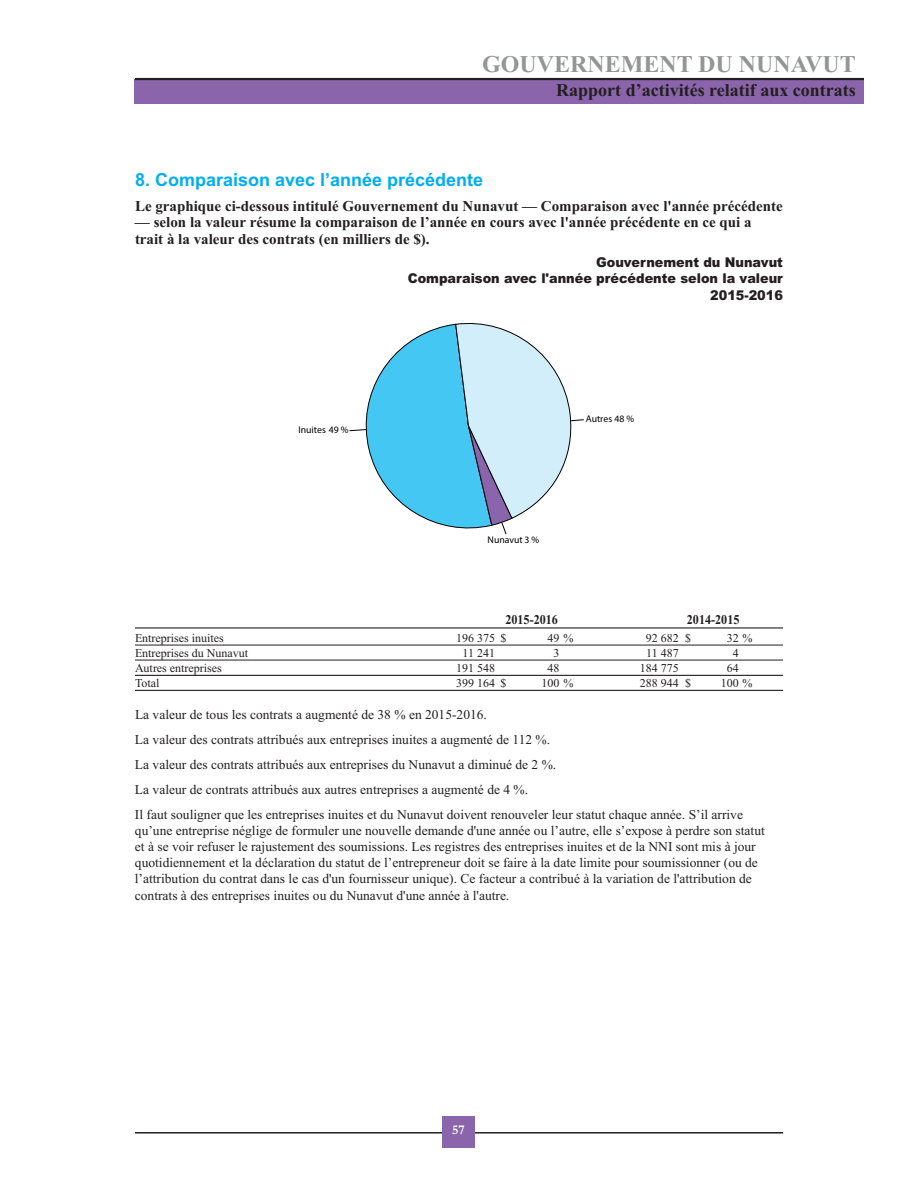
<style>
.page{position:relative;width:918px;height:1188px;background:#fff}
.page>*{position:absolute;margin:0;border:0;box-sizing:border-box;transform-origin:0 0}
.t1{font:700 24px "Times New Roman";color:#939598}
.t2{font:700 18px "Times New Roman";color:#231f20}
.t3{font:700 18px "Arial";color:#00aeef}
.t4{font:700 15px/16.2px "Times New Roman";color:#231f20}
.t5{font:13.5px/24.9px "Times New Roman";color:#231f20}
.t6{font:900 13.5px/16.5px "Arial";color:#231f20;text-align:right;scale:.95 1}
.t7{font:700 13.5px "Times New Roman";color:#231f20;scale:.9 1}
.t8{font:700 13.5px "Garamond";color:#fff}
.t9{font:12px "Times New Roman";color:#231f20}
.t10{font:9.75px "Myriad Pro";color:#000}
</style>
<div class="page">
<div style="left:135px;top:79px;width:729px;height:25px;background:#8b65ab"></div>
<hr style="left:135px;top:78px;width:729px;height:2px;background:#231f20">
<hr style="left:135px;top:1132px;width:648px;height:2px;background:#231f20">
<div style="left:442px;top:1116px;width:33px;height:31px;background:#8b65ab"></div>
<hr style="left:135px;top:627px;width:648px;height:2px;background:#231f20">
<hr style="left:135px;top:645px;width:648px;height:1px;background:#231f20">
<hr style="left:135px;top:660px;width:648px;height:1px;background:#231f20">
<hr style="left:135px;top:675px;width:648px;height:1px;background:#231f20">
<hr style="left:135px;top:690px;width:648px;height:1px;background:#231f20">
<svg style="left:349px;top:323px;width:235px;height:212px"></svg>
<h1 class="t1" style="left:482px;top:49px;width:375px">GOUVERNEMENT DU NUNAVUT</h1>
<h2 class="t2" style="left:556px;top:79px;width:301px">Rapport d’activités relatif aux contrats</h2>
<h2 class="t3" style="left:135px;top:170px;width:350px">8. Comparaison avec l’année précédente</h2>
<p class="t4" style="left:135px;top:198px;width:649px">Le graphique ci-dessous intitulé Gouvernement du Nunavut — Comparaison avec l'année précédente</p>
<p class="t4" style="left:135px;top:214px;width:618px">— selon la valeur résume la comparaison de l’année en cours avec l'année précédente en ce qui a trait à la valeur des contrats (en milliers de $).</p>
<p class="t6" style="left:408px;top:254px;width:396px">Gouvernement du Nunavut<br>Comparaison avec l'année précédente selon la valeur<br>2015-2016</p>
<p class="t10" style="left:299px;top:426px;width:52px">Inuites 49 %</p>
<p class="t10" style="left:488px;top:536px;width:53px">Nunavut 3 %</p>
<p class="t10" style="left:586px;top:415px;width:50px">Autres 48 %</p>
<p class="t7" style="left:505px;top:611px;width:60px">2015-2016</p>
<p class="t7" style="left:687px;top:611px;width:60px">2014-2015</p>
<p class="t9" style="left:135px;top:631px;width:90px">Entreprises inuites</p>
<p class="t9" style="left:456px;top:631px;width:52px">196 375 $</p>
<p class="t9" style="left:547px;top:631px;width:28px">49 %</p>
<p class="t9" style="left:646px;top:631px;width:47px">92 682 $</p>
<p class="t9" style="left:727px;top:631px;width:27px">32 %</p>
<p class="t9" style="left:135px;top:646px;width:115px">Entreprises du Nunavut</p>
<p class="t9" style="left:462px;top:646px;width:34px">11 241</p>
<p class="t9" style="left:553px;top:646px;width:7px">3</p>
<p class="t9" style="left:646px;top:646px;width:34px">11 487</p>
<p class="t9" style="left:733px;top:646px;width:7px">4</p>
<p class="t9" style="left:135px;top:661px;width:88px">Autres entreprises</p>
<p class="t9" style="left:456px;top:661px;width:40px">191 548</p>
<p class="t9" style="left:547px;top:661px;width:13px">48</p>
<p class="t9" style="left:640px;top:661px;width:40px">184 775</p>
<p class="t9" style="left:727px;top:661px;width:13px">64</p>
<p class="t9" style="left:135px;top:676px;width:26px">Total</p>
<p class="t9" style="left:456px;top:676px;width:52px">399 164 $</p>
<p class="t9" style="left:541px;top:676px;width:34px">100 %</p>
<p class="t9" style="left:640px;top:676px;width:53px">288 944 $</p>
<p class="t9" style="left:721px;top:676px;width:33px">100 %</p>
<p class="t5" style="left:135px;top:702px;width:610px">La valeur de tous les contrats a augmenté de 38 % en 2015-2016.<br>La valeur des contrats attribués aux entreprises inuites a augmenté de 112 %.<br>La valeur des contrats attribués aux entreprises du Nunavut a diminué de 2 %.<br>La valeur de contrats attribués aux autres entreprises a augmenté de 4 %.<br>Il faut souligner que les entreprises inuites et du Nunavut doivent renouveler leur statut chaque année. S’il arrive</p>
<p class="t5" style="left:135px;top:822px;width:632px;line-height:16.2px">qu’une entreprise néglige de formuler une nouvelle demande d'une année ou l’autre, elle s’expose à perdre son statut et à se voir refuser le rajustement des soumissions. Les registres des entreprises inuites et de la NNI sont mis à jour quotidiennement et la déclaration du statut de l’entrepreneur doit se faire à la date limite pour soumissionner (ou de l’attribution du contrat dans le cas d'un fournisseur unique). Ce facteur a contribué à la variation de l'attribution de contrats à des entreprises inuites ou du Nunavut d'une année à l'autre.</p>
<p class="t8" style="left:452px;top:1122px;width:14px">57</p>
</div>
